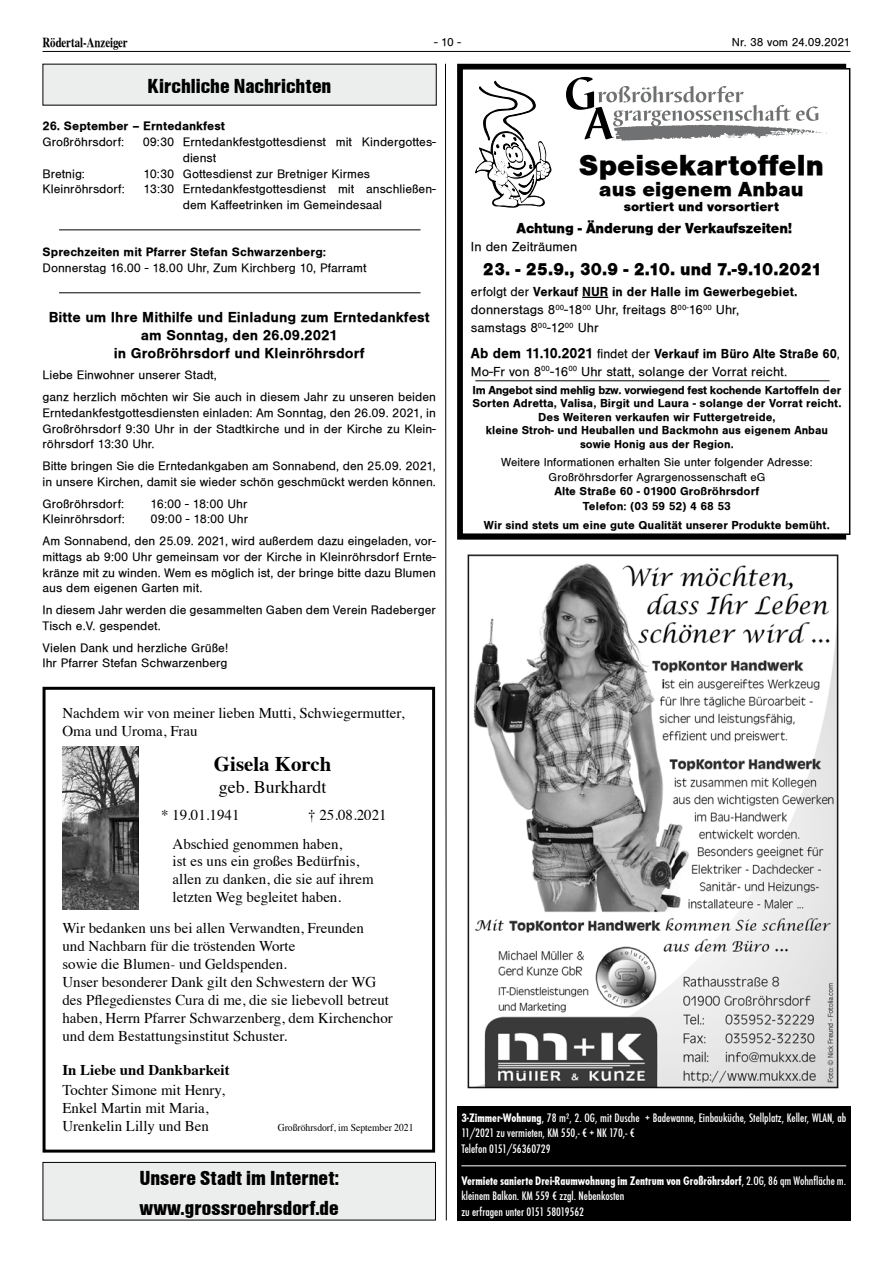
<style>
.page{position:relative;width:893px;height:1263px;background:#fff}
.page>*{position:absolute;margin:0;border:0;box-sizing:border-box;transform-origin:0 0}
.t1{font:900 30px "Sans";color:#000}
.t2{font:900 21px/30px "Sans Cd";color:#000}
.t3{font:900 21px "Sans";letter-spacing:.005em;color:#000}
.t4{font:700 20.85px "Times";color:#000}
.t5{font:900 18px "Sans";color:#000;scale:.95 1}
.t6{font:17.85px "Times";color:#000}
.t7{font:15px/17.9px "Times";color:#000}
.t8{font:700 15px/18px "Sans";color:#000;text-align:center}
.t9{font:900 15px "Sans";letter-spacing:-.01em;color:#000;scale:.95 1}
.t10{font:700 15px "Times";color:#000}
.t11{font:13.5px/18px "Sans";color:#000;scale:.96 1}
.t12{font:13.5px/18px "Sans";color:#000;scale:.95 1}
.t13{font:900 13.5px "Sans";letter-spacing:.005em;color:#000}
.t14{font:13.5px "Roman PS Bold";color:#000;scale:.8 1}
.t15{font:13.5px "Sans";color:#000}
.t16{font:12.75px/15.8px "Sans";color:#000}
.t17{font:500 12.75px/15.8px "Function Cd";color:#fff}
.t18{font:700 12.75px "Sans";color:#000}
.t19{font:700 12px/13.5px "Sans";color:#000;text-align:center}
.t20{font:12px/14.4px "Sans";color:#000;text-align:center}
.t21{font:10.5px "Times";color:#000;scale:.92 1}
.s1{font-weight:700}
.s2{font-weight:700;font-size:15px}
</style>
<div class="page">
<hr style="left:43px;top:51px;width:807px;height:1px;background:#000">
<svg style="left:445px;top:63px;width:2px;height:1158px;background:#7f7f7f"></svg>
<div style="left:457px;top:1106px;width:393px;height:114px;background:#000"></div>
<hr style="left:461px;top:1165px;width:385px;height:1px;background:#fff">
<div style="left:43px;top:64px;width:393px;height:41px;background:#eceded"></div>
<hr style="left:59px;top:230px;width:361px;height:1px;background:#000">
<div style="left:43px;top:687px;width:392px;height:465px;border:3px solid #000"></div>
<img style="left:62px;top:747px;width:77px;height:163px">
<div style="left:457px;top:64px;width:389px;height:476px;border:2px solid #000"></div>
<div style="left:462px;top:69px;width:388px;height:465px;background:#fff"></div>
<div style="left:461px;top:68px;width:389px;height:467px;border:2px solid #000"></div>
<svg style="left:475px;top:81px;width:77px;height:127px"></svg>
<svg style="left:566px;top:77px;width:261px;height:64px"></svg>
<svg style="left:582px;top:297px;width:26px;height:1px"></svg>
<hr style="left:475px;top:380px;width:355px;height:1px;background:#000">
<hr style="left:59px;top:293px;width:361px;height:1px;background:#000">
<img style="left:467px;top:554px;width:372px;height:535px">
<div style="left:43px;top:1162px;width:392px;height:58px;background:#eceded"></div>
<div style="left:43px;top:1162px;width:393px;height:58px;border:1px solid #000"></div>
<p class="t14" style="left:43px;top:34px;width:108px">Rödertal-Anzeiger</p>
<p class="t20" style="left:434px;top:35px;width:29px">- 10 -</p>
<p class="t20" style="left:732px;top:35px;width:120px">Nr. 38 vom 24.09.2021</p>
<h2 class="t2" style="left:148px;top:71px;width:185px">Kirchliche Nachrichten</h2>
<p class="t18" style="left:43px;top:119px;width:184px">26. September – Erntedankfest</p>
<p class="t16" style="left:43px;top:134px;width:83px">Großröhrsdorf:</p>
<p class="t16" style="left:183px;top:134px;width:255px;text-indent:-40px">09:30 Erntedankfestgottesdienst mit Kindergottes&shy;dienst</p>
<p class="t16" style="left:43px;top:166px;width:44px">Bretnig:</p>
<p class="t16" style="left:143px;top:166px;width:228px">10:30 Gottesdienst zur Bretniger Kirmes</p>
<p class="t16" style="left:43px;top:182px;width:84px">Kleinröhrsdorf:</p>
<p class="t16" style="left:183px;top:182px;width:255px;text-indent:-39px">13:30 Erntedankfestgottesdienst mit anschließen&shy;dem Kaffeetrinken im Gemeindesaal</p>
<p class="t18" style="left:43px;top:245px;width:285px">Sprechzeiten mit Pfarrer Stefan Schwarzenberg:</p>
<p class="t16" style="left:43px;top:260px;width:325px">Donnerstag 16.00 - 18.00 Uhr, Zum Kirchberg 10, Pfarramt</p>
<p class="t8" style="left:49px;top:308px;width:382px">Bitte um Ihre Mithilfe und Einladung zum Erntedankfest am Sonntag, den 26.09.2021<br>in Großröhrsdorf und Kleinröhrsdorf</p>
<p class="t16" style="left:43px;top:365px;width:395px;line-height:21.8px">Liebe Einwohner unserer Stadt,<br>ganz herzlich möchten wir Sie auch in diesem Jahr zu unseren beiden</p>
<p class="t16" style="left:43px;top:405px;width:395px;text-align:justify">Erntedankfestgottesdiensten einladen: Am Sonntag, den 26.09. 2021, in Großröhrsdorf 9:30 Uhr in der Stadtkirche und in der Kirche zu Klein&shy;röhrsdorf 13:30 Uhr.</p>
<p class="t16" style="left:43px;top:458px;width:395px">Bitte bringen Sie die Erntedankgaben am Sonnabend, den 25.09. 2021, in unsere Kirchen, damit sie wieder schön geschmückt werden können.</p>
<p class="t16" style="left:43px;top:496px;width:83px">Großröhrsdorf:</p>
<p class="t16" style="left:151px;top:496px;width:98px">16:00 - 18:00 Uhr</p>
<p class="t16" style="left:43px;top:512px;width:84px">Kleinröhrsdorf:</p>
<p class="t16" style="left:43px;top:509px;width:395px;line-height:21.8px;text-indent:108px">09:00 - 18:00 Uhr<br>Am Sonnabend, den 25.09. 2021, wird außerdem dazu eingeladen, vor-</p>
<p class="t16" style="left:43px;top:549px;width:395px;text-align:justify">mittags ab 9:00 Uhr gemeinsam vor der Kirche in Kleinröhrsdorf Ernte&shy;kränze mit zu winden. Wem es möglich ist, der bringe bitte dazu Blumen aus dem eigenen Garten mit.</p>
<p class="t16" style="left:43px;top:602px;width:395px">In diesem Jahr werden die gesammelten Gaben dem Verein Radeberger<br>Tisch e.V. gespendet.</p>
<p class="t16" style="left:43px;top:640px;width:187px">Vielen Dank und herzliche Grüße!<br>Ihr Pfarrer Stefan Schwarzenberg</p>
<p class="t7" style="left:62px;top:703px;width:344px">Nachdem wir von meiner lieben Mutti, Schwiegermutter,<br>Oma und Uroma, Frau</p>
<h3 class="t4" style="left:214px;top:744px;width:119px">Gisela Korch</h3>
<h3 class="t6" style="left:219px;top:771px;width:109px">geb. Burkhardt</h3>
<p class="t7" style="left:161px;top:805px;width:80px">* 19.01.1941</p>
<p class="t7" style="left:173px;top:799px;width:216px;line-height:28.5px;text-indent:136px">† 25.08.2021<br>Abschied genommen haben,</p>
<p class="t7" style="left:173px;top:851px;width:203px">ist es uns ein großes Bedürfnis, allen zu danken, die sie auf ihrem letzten Weg begleitet haben.</p>
<p class="t7" style="left:62px;top:918px;width:332px">Wir bedanken uns bei allen Verwandten, Freunden<br>und Nachbarn für die tröstenden Worte<br>sowie die Blumen- und Geldspenden.<br>Unser besonderer Dank gilt den Schwestern der WG des Pflegedienstes Cura di me, die sie liebevoll betreut haben, Herrn Pfarrer Schwarzenberg, dem Kirchenchor und dem Bestattungsinstitut Schuster.</p>
<p class="t10" style="left:62px;top:1056px;width:169px">In Liebe und Dankbarkeit</p>
<p class="t7" style="left:62px;top:1080px;width:164px">Tochter Simone mit Henry,<br>Enkel Martin mit Maria,<br>Urenkelin Lilly und Ben</p>
<p class="t21" style="left:278px;top:1118px;width:149px">Großröhrsdorf, im September 2021</p>
<h2 class="t2" style="left:139px;top:1163px;width:201px">Unsere Stadt im Internet: www.grossroehrsdorf.de</h2>
<h1 class="t1" style="left:579px;top:148px;width:247px">Speisekartoffeln</h1>
<h2 class="t3" style="left:599px;top:177px;width:206px">aus eigenem Anbau</h2>
<p class="t13" style="left:624px;top:199px;width:157px">sortiert und vorsortiert</p>
<p class="t9" style="left:517px;top:219px;width:292px">Achtung - Änderung der Verkaufszeiten!</p>
<p class="t15" style="left:471px;top:239px;width:108px">In den Zeiträumen</p>
<h3 class="t5" style="left:483px;top:259px;width:359px">23. - 25.9., 30.9 - 2.10. und 7.-9.10.2021</h3>
<p class="t11" style="left:471px;top:283px;width:342px">erfolgt der <span class="s1">Verkauf NUR in der Halle im Gewerbegebiet. </span>donnerstags 8<sup>00</sup>-18<sup>00</sup> Uhr, freitags 8<sup>00-</sup>16<sup>00</sup> Uhr, samstags 8<sup>00</sup>-12<sup>00</sup> Uhr</p>
<p class="t12" style="left:471px;top:344px;width:390px"><span class="s2">Ab dem 11.10.2021</span> findet der <span class="s1">Verkauf im Büro Alte Straße 60</span>,<br>Mo-Fr von 8<sup>00</sup>-16<sup>00</sup> Uhr statt, solange der Vorrat reicht.</p>
<p class="t19" style="left:472px;top:383px;width:371px">Im Angebot sind mehlig bzw. vorwiegend fest kochende Kartoffeln der Sorten Adretta, Valisa, Birgit und Laura - solange der Vorrat reicht.<br>Des Weiteren verkaufen wir Futtergetreide,<br>kleine Stroh- und Heuballen und Backmohn aus eigenem Anbau sowie Honig aus der Region.</p>
<p class="t20" style="left:501px;top:455px;width:313px">Weitere Informationen erhalten Sie unter folgender Adresse:<br>Großröhrsdorfer Agrargenossenschaft eG</p>
<p class="t19" style="left:554px;top:484px;width:206px;line-height:14.4px">Alte Straße 60 - 01900 Großröhrsdorf<br>Telefon: (03 59 52) 4 68 53</p>
<p class="t19" style="left:484px;top:518px;width:348px">Wir sind stets um eine gute Qualität unserer Produkte bemüht.</p>
<p class="t17" style="left:461px;top:1110px;width:386px"><span class="s1">3-Zimmer-Wohnung</span>, 78 m², 2. OG, mit Dusche + Badewanne, Einbauküche, Stellplatz, Keller, WLAN, ab<br>11/2021 zu vermieten, KM 550,- € + NK 170,- €<br>Telefon 0151/56360729</p>
<p class="t17" style="left:461px;top:1173px;width:386px"><span class="s1">Vermiete sanierte Drei-Raumwohnung im Zentrum von Großröhrsdorf</span>, 2.OG, 86 qm Wohnfläche m. kleinem Balkon. KM 559 € zzgl. Nebenkosten<br>zu erfragen unter 0151 58019562</p>
</div>
